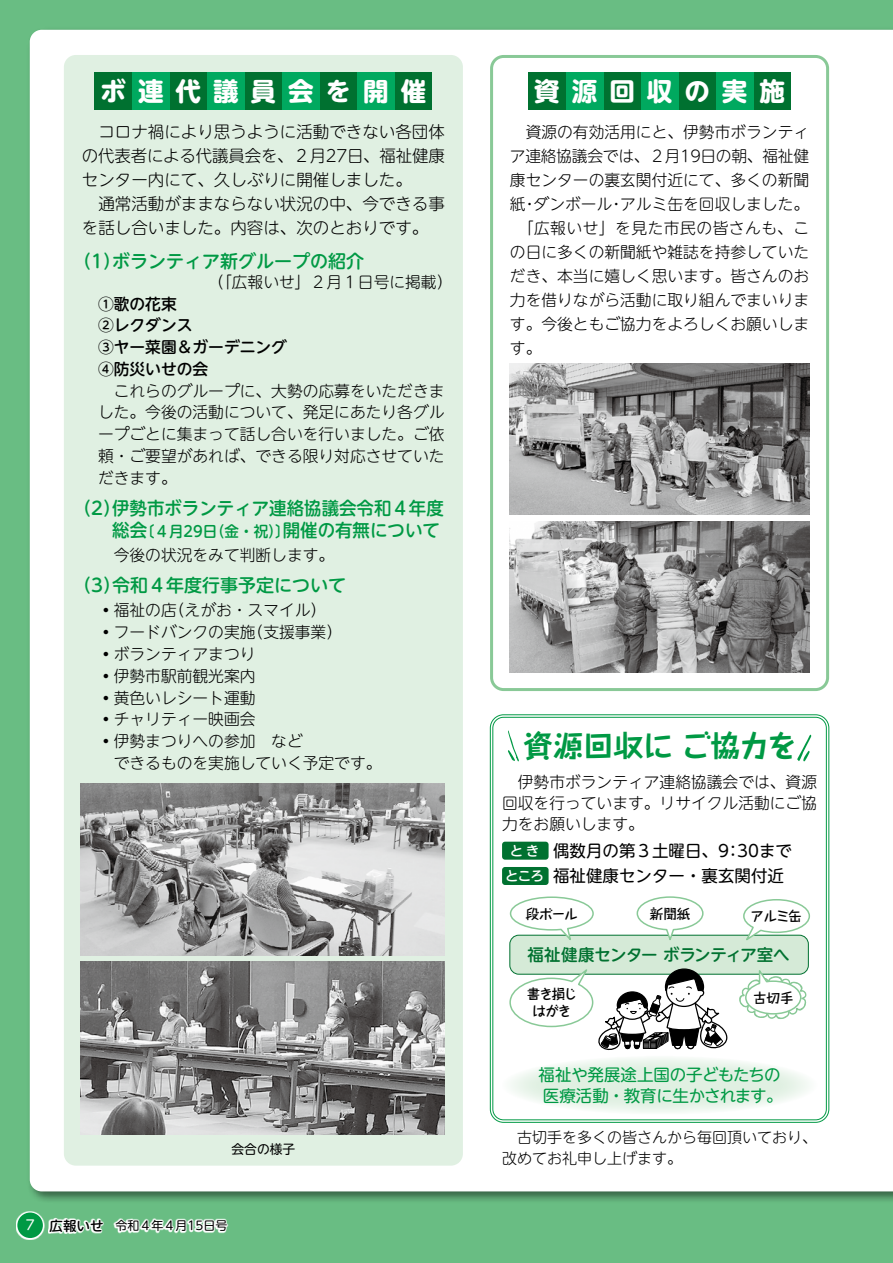
<style>
.page{position:relative;width:893px;height:1263px;background:#69bd83}
.page>*{position:absolute;margin:0;border:0;box-sizing:border-box;transform-origin:0 0}
.t1{font:700 30px "Taka Hand Std";letter-spacing:-.005em;color:#094}
.t2{font:700 25.5px "UD Shin M Go Pr 6 N";color:#fff}
.t3{font:500 18px "UD Shin M Go Pr 6 N";color:#094}
.t4{font:300 16.5px/24px "UD Shin M Go Pr 6 N";color:#000}
.t5{font:16.5px/21px "UD Shin M Go Pr 6 N";letter-spacing:-.015em;color:#094}
.t6{font:16.5px "UD Shin M Go Pr 6 N";color:#000}
.t7{font:500 16.5px "UD Shin M Go Pr 6 N";letter-spacing:-.015em;color:#007130}
.t8{font:300 15.75px/21.8px "UD Shin M Go Pr 6 N";color:#000;text-align:justify}
.t9{font:500 15.75px/21.8px "UD Shin M Go Pr 6 N";color:#000}
.t10{font:300 15px/21px "UD Shin M Go Pr 6 N";color:#000}
.t11{font:500 15px "UD Shin M Go Pr 6 N";color:#094}
.t12{font:700 13.5px/16.5px "Taka Hand Std De";letter-spacing:-.065em;color:#000;text-align:center}
.t13{font:500 13.5px "UD Shin M Go Pr 6 N";color:#fff}
.t14{font:500 13.5px "UD Shin M Go Pr 6 N";color:#000}
.t15{font:13.5px "UD Shin M Go Pr 6 N";color:#fff}
.t16{font:12.75px "UD Shin M Go Pr 6 N";color:#000}
.t17{font:12px "UD Shin M Go Pr 6 N";color:#000}
</style>
<div class="page">
<div style="left:30px;top:30px;width:863px;height:1161px;background:#fff"></div>
<svg style="left:16px;top:1211px;width:28px;height:28px"></svg>
<div style="left:17px;top:1212px;width:26px;height:26px;background:#094;border-radius:50%"></div>
<svg style="left:48px;top:1217px;width:180px;height:16px"></svg>
<div style="left:64px;top:55px;width:399px;height:1111px;background:#e0f0e2;border-radius:12px"></div>
<div style="left:490px;top:55px;width:339px;height:636px;border:3px solid #89c997;border-radius:12px"></div>
<div style="left:490px;top:714px;width:339px;height:408px;border:1px solid #094;border-radius:13px"></div>
<div style="left:493px;top:717px;width:334px;height:403px;border:1px solid #094;border-radius:11px"></div>
<svg style="left:502px;top:1056px;width:315px;height:59px;fill:#e3f1e4"></svg>
<div style="left:502px;top:842px;width:47px;height:18px;background:#007130;border-radius:3px"></div>
<div style="left:502px;top:867px;width:47px;height:18px;background:#007130;border-radius:3px"></div>
<div style="left:510px;top:935px;width:298px;height:39px;background:#d5ead7;border-radius:9px"></div>
<div style="left:510px;top:935px;width:299px;height:39px;border:1px solid #007130;border-radius:9px"></div>
<svg style="left:509px;top:896px;width:86px;height:49px"></svg>
<svg style="left:742px;top:898px;width:69px;height:46px"></svg>
<svg style="left:739px;top:970px;width:67px;height:49px"></svg>
<svg style="left:636px;top:895px;width:68px;height:45px"></svg>
<svg style="left:509px;top:964px;width:223px;height:91px"></svg>
<svg style="left:508px;top:730px;width:11px;height:31px"></svg>
<svg style="left:797px;top:734px;width:14px;height:27px"></svg>
<div style="left:528px;top:72px;width:38px;height:38px;background:#007130"></div>
<div style="left:753px;top:72px;width:38px;height:38px;background:#007130"></div>
<div style="left:716px;top:72px;width:37px;height:38px;background:#00a95f"></div>
<div style="left:678px;top:72px;width:38px;height:38px;background:#007130"></div>
<div style="left:641px;top:72px;width:37px;height:38px;background:#00a95f"></div>
<div style="left:603px;top:72px;width:38px;height:38px;background:#007130"></div>
<div style="left:566px;top:72px;width:37px;height:38px;background:#00a95f"></div>
<div style="left:95px;top:72px;width:37px;height:38px;background:#007130"></div>
<div style="left:320px;top:72px;width:37px;height:38px;background:#007130"></div>
<div style="left:395px;top:72px;width:37px;height:38px;background:#007130"></div>
<div style="left:282px;top:72px;width:38px;height:38px;background:#00a95f"></div>
<div style="left:357px;top:72px;width:38px;height:38px;background:#00a95f"></div>
<div style="left:245px;top:72px;width:37px;height:38px;background:#007130"></div>
<div style="left:207px;top:72px;width:38px;height:38px;background:#00a95f"></div>
<div style="left:170px;top:72px;width:37px;height:38px;background:#007130"></div>
<div style="left:132px;top:72px;width:38px;height:38px;background:#00a95f"></div>
<img style="left:510px;top:363px;width:299px;height:152px">
<img style="left:510px;top:521px;width:299px;height:152px">
<img style="left:81px;top:783px;width:364px;height:173px">
<img style="left:81px;top:962px;width:364px;height:172px">
<h2 class="t2" style="left:101px;top:69px;width:27px">ボ</h2>
<h2 class="t2" style="left:138px;top:69px;width:27px">連</h2>
<h2 class="t2" style="left:176px;top:69px;width:27px">代</h2>
<h2 class="t2" style="left:213px;top:69px;width:27px">議</h2>
<h2 class="t2" style="left:251px;top:69px;width:27px">員</h2>
<h2 class="t2" style="left:288px;top:69px;width:27px">会</h2>
<h2 class="t2" style="left:326px;top:69px;width:27px">を</h2>
<h2 class="t2" style="left:363px;top:69px;width:27px">開</h2>
<h2 class="t2" style="left:401px;top:69px;width:27px">催</h2>
<p class="t4" style="left:82px;top:119px;width:364px">　コロナ禍により思うように活動できない各団体の代表者による代議員会を、２月27日、福祉健康センター内にて、久しぶりに開催しました。<br>　通常活動がままならない状況の中、今できる事を話し合いました。内容は、次のとおりです。</p>
<p class="t3" style="left:112px;top:246px;width:253px">ボランティア新グループの紹介</p>
<p class="t3" style="left:73px;top:246px;width:49px">（1）</p>
<p class="t8" style="left:208px;top:270px;width:246px">（「広報いせ」２月１日号に掲載(</p>
<p class="t9" style="left:98px;top:292px;width:190px">①歌の花束<br>②レクダンス<br>③ヤー菜園＆ガーデニング<br>④防災いせの会</p>
<p class="t8" style="left:98px;top:379px;width:348px">　これらのグループに、大勢の応募をいただきました。今後の活動について、発足にあたり各グループごとに集まって話し合いを行いました。ご依頼・ご要望があれば、できる限り対応させていただきます。</p>
<p class="t3" style="left:112px;top:493px;width:333px">伊勢市ボランティア連絡協議会令和４年度</p>
<p class="t3" style="left:73px;top:493px;width:49px">（2）</p>
<p class="t3" style="left:112px;top:515px;width:36px">総会</p>
<p class="t8" style="left:98px;top:543px;width:238px">　今後の状況をみて判断します。</p>
<p class="t3" style="left:112px;top:570px;width:235px">令和４年度行事予定について</p>
<p class="t3" style="left:283px;top:515px;width:159px">開催の有無について</p>
<p class="t11" style="left:140px;top:518px;width:152px">〔４月29 （日金・祝）〕</p>
<p class="t3" style="left:73px;top:570px;width:49px">（3）</p>
<p class="t8" style="left:169px;top:599px;width:159px">（えがお・スマイル(</p>
<p class="t8" style="left:98px;top:599px;width:80px">・福祉の店</p>
<p class="t8" style="left:98px;top:620px;width:285px;text-align:left">・フードバンクの実施<br>・ボランティアまつり<br>・伊勢市駅前観光案内<br>・黄色いレシート運動<br>・チャリティー映画会<br>・伊勢まつりへの参加　など<br>　できるものを実施していく予定です。</p>
<p class="t8" style="left:248px;top:620px;width:96px">（支援事業(</p>
<p class="t16" style="left:232px;top:1138px;width:65px">会合の様子</p>
<p class="t15" style="left:26px;top:1214px;width:10px">7</p>
<p class="t14" style="left:50px;top:1214px;width:55px">広報いせ</p>
<p class="t17" style="left:104px;top:1215px;width:125px">　令和４年４月15日号</p>
<h2 class="t2" style="left:534px;top:69px;width:27px">資</h2>
<h2 class="t2" style="left:572px;top:69px;width:27px">源</h2>
<h2 class="t2" style="left:609px;top:69px;width:27px">回</h2>
<h2 class="t2" style="left:647px;top:69px;width:27px">収</h2>
<h2 class="t2" style="left:684px;top:69px;width:27px">の</h2>
<h2 class="t2" style="left:722px;top:69px;width:27px">実</h2>
<h2 class="t2" style="left:759px;top:69px;width:27px">施</h2>
<p class="t8" style="left:510px;top:119px;width:301px;line-height:24px;text-align:right">　資源の有効活用にと、伊勢市ボランティア連絡協議会では、２月19日の朝、福祉健康センターの裏玄関付近にて、多くの新聞アルミ缶を回収しました。</p>
<p class="t8" style="left:534px;top:192px;width:80px">ダンボール</p>
<p class="t8" style="left:510px;top:191px;width:301px;line-height:24px;text-align:left">紙<br>　「広報いせ」を見た市民の皆さんも、この日に多くの新聞紙や雑誌を持参していただき、本当に嬉しく思います。皆さんのお力を借りながら活動に取り組んでまいります。今後ともご協力をよろしくお願いします。</p>
<p class="t8" style="left:522px;top:192px;width:17px">・</p>
<p class="t8" style="left:608px;top:192px;width:17px">・</p>
<h1 class="t1" style="left:524px;top:725px;width:275px">資源回収にご協力を</h1>
<p class="t8" style="left:502px;top:770px;width:316px;line-height:21px">　伊勢市ボランティア連絡協議会では、資源回収を行っています。リサイクル活動にご協力をお願いします。</p>
<p class="t6" style="left:553px;top:837px;width:240px">偶数月の第３土曜日、9：30まで</p>
<p class="t13" style="left:510px;top:839px;width:31px">とき</p>
<p class="t13" style="left:505px;top:865px;width:40px">ところ</p>
<p class="t6" style="left:553px;top:862px;width:232px">福祉健康センター・裏玄関付近</p>
<p class="t12" style="left:526px;top:904px;width:54px">段ボール</p>
<p class="t12" style="left:650px;top:904px;width:42px">新聞紙</p>
<p class="t12" style="left:751px;top:906px;width:53px">アルミ缶</p>
<p class="t7" style="left:527px;top:941px;width:264px">福祉健康センターボランティア室へ</p>
<p class="t12" style="left:527px;top:985px;width:52px">書き損じはがき</p>
<p class="t12" style="left:753px;top:988px;width:42px">古切手</p>
<p class="t5" style="left:539px;top:1063px;width:245px">福祉や発展途上国の子どもたちの医療活動・教育に生かされます。</p>
<p class="t10" style="left:502px;top:1126px;width:316px">　古切手を多くの皆さんから毎回頂いており、改めてお礼申し上げます。</p>
</div>
